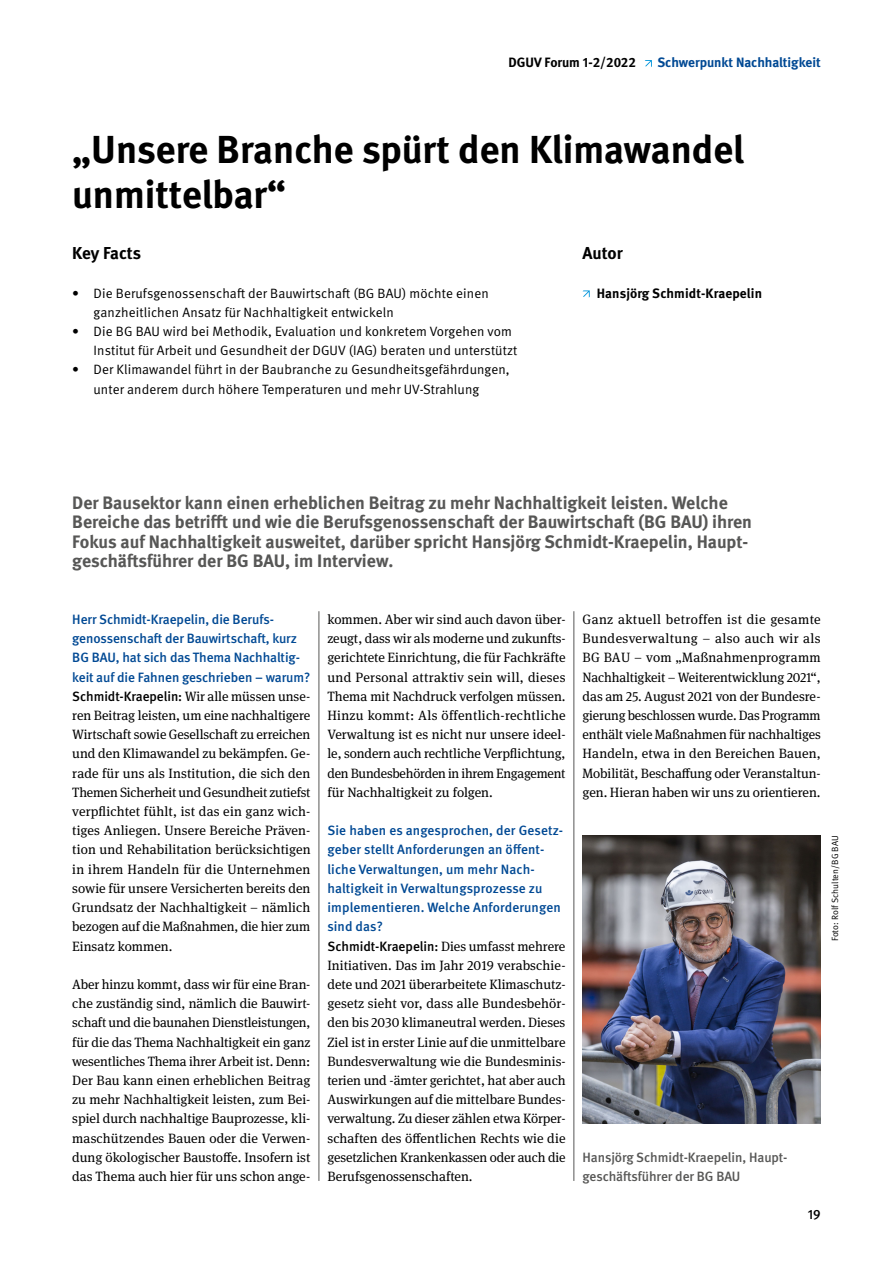
<style>
.page{position:relative;width:893px;height:1263px;background:#fff}
.page>*{position:absolute;margin:0;border:0;box-sizing:border-box;transform-origin:0 0}
.t1{font:700 39px/45px "DGUV Meta";color:#000}
.Anleser_bold_12pt{font:700 18px/19.5px "DGUV Meta";color:#575756}
.t2{font:700 17.25px "DGUV Meta";color:#000}
.Fließtext_book_9pt{font:13.5px/19.2px "DGUV Meta Serif";color:#000;text-align:justify}
.t3{font:13.5px/19.2px "DGUV Meta";letter-spacing:.01em;color:#000}
.Interview_Frage_medi{font:500 13.5px/19.2px "DGUV Meta";color:#004994}
.Bildunterschrift{font:500 13.5px/19.2px "DGUV Meta";letter-spacing:-.005em;color:#575756}
.Autoren_Name_bold_9p{font:700 13.5px "DGUV Meta";letter-spacing:.01em;color:#000}
.t4{font:700 13.5px "DGUV Meta";color:#004994}
.t5{font:500 13.5px "DGUV Meta";color:#000}
.t6{font:9px "DGUV Meta";letter-spacing:.005em;color:#000}
.s1{font-family:"DGUV Meta";font-weight:500}
</style>
<div class="page">
<svg style="left:645px;top:60px;width:7px;height:7px"></svg>
<svg style="left:583px;top:290px;width:7px;height:8px"></svg>
<img style="left:583px;top:835px;width:238px;height:288px">
<hr style="left:319px;top:611px;width:1px;height:570px;background:#575756">
<hr style="left:574px;top:611px;width:1px;height:570px;background:#575756">
<h1 class="Autoren_Name_bold_9p" style="left:508px;top:54px;width:129px">DGUV Forum 1-2/2022</h1>
<h2 class="t4" style="left:657px;top:54px;width:165px">Schwerpunkt Nachhaltigkeit</h2>
<h3 class="t1" style="left:72px;top:128px;width:673px">„Unsere Branche spürt den Klimawandel unmittelbar“</h3>
<h4 class="t2" style="left:72px;top:243px;width:70px">Key Facts</h4>
<p class="t3" style="left:94px;top:284px;width:397px;text-indent:-21px">• Die Berufsgenossenschaft der Bauwirtschaft (BG BAU) möchte einen ganzheitlichen Ansatz für Nachhaltigkeit entwickeln</p>
<p class="t3" style="left:94px;top:322px;width:425px;text-indent:-21px">• Die BG BAU wird bei Methodik, Evaluation und konkretem Vorgehen vom<br>Institut für Arbeit und Gesundheit der DGUV (IAG) beraten und unterstützt</p>
<p class="t3" style="left:94px;top:360px;width:418px;text-indent:-21px">• Der Klimawandel führt in der Baubranche zu Gesundheitsgefährdungen, unter anderem durch höhere Temperaturen und mehr UV-Strahlung</p>
<h4 class="t2" style="left:583px;top:243px;width:42px">Autor</h4>
<p class="Autoren_Name_bold_9p" style="left:597px;top:285px;width:167px">Hansjörg Schmidt-Kraepelin</p>
<p class="Anleser_bold_12pt" style="left:72px;top:493px;width:681px">Der Bausektor kann einen erheblichen Beitrag zu mehr Nachhaltigkeit leisten. Welche Bereiche das betrifft und wie die Berufsgenossenschaft der Bauwirtschaft (BG BAU) ihren Fokus auf Nachhaltigkeit ausweitet, darüber spricht Hansjörg Schmidt-Kraepelin, Haupt&shy;geschäftsführer der BG BAU, im Interview.</p>
<p class="Interview_Frage_medi" style="left:72px;top:610px;width:240px">Herr Schmidt-Kraepelin, die Berufs&shy;genossenschaft der Bauwirtschaft, kurz BG BAU, hat sich das Thema Nachhaltig&shy;keit auf die Fahnen geschrieben – warum?</p>
<p class="Fließtext_book_9pt" style="left:72px;top:687px;width:240px"><span class="s1">Schmidt-Kraepelin:</span> Wir alle müssen unse&shy;ren Beitrag leisten, um eine nachhaltigere Wirtschaft sowie Gesellschaft zu erreichen und den Klimawandel zu bekämpfen. Ge&shy;rade für uns als Institution, die sich den Themen Sicherheit und Gesundheit zutiefst verpflichtet fühlt, ist das ein ganz wich&shy;tiges Anliegen. Unsere Bereiche Präven&shy;tion und Rehabilitation berücksichtigen in ihrem Handeln für die Unternehmen sowie für unsere Versicherten bereits den Grundsatz der Nachhaltigkeit – nämlich bezogen auf die Maßnahmen, die hier zum Einsatz kommen.</p>
<p class="Fließtext_book_9pt" style="left:72px;top:975px;width:240px">Aber hinzu kommt, dass wir für eine Bran&shy;che zuständig sind, nämlich die Bauwirt&shy;schaft und die baunahen Dienstleistungen, für die das Thema Nachhaltigkeit ein ganz wesentliches Thema ihrer Arbeit ist. Denn:<br>Der Bau kann einen erheblichen Beitrag zu mehr Nachhaltigkeit leisten, zum Bei&shy;spiel durch nachhaltige Bauprozesse, kli&shy;maschützendes Bauen oder die Verwen&shy;dung ökologischer Baustoffe. Insofern ist das Thema auch hier für uns schon ange-</p>
<p class="Fließtext_book_9pt" style="left:327px;top:610px;width:240px">kommen. Aber wir sind auch davon über&shy;zeugt, dass wir als moderne und zukunfts&shy;gerichtete Einrichtung, die für Fachkräfte und Personal attraktiv sein will, dieses Thema mit Nachdruck verfolgen müssen.<br>Hinzu kommt: Als öffentlich-rechtliche Verwaltung ist es nicht nur unsere ideel&shy;le, sondern auch rechtliche Verpflichtung, den Bundesbehörden in ihrem Engagement für Nachhaltigkeit zu folgen.</p>
<p class="Interview_Frage_medi" style="left:327px;top:821px;width:237px">Sie haben es angesprochen, der Gesetz&shy;geber stellt Anforderungen an öffent&shy;liche Verwaltungen, um mehr Nach&shy;haltigkeit in Verwaltungsprozesse zu implementieren. Welche Anforderungen sind das?</p>
<p class="Fließtext_book_9pt" style="left:327px;top:936px;width:240px"><span class="s1">Schmidt-Kraepelin:</span> Dies umfasst mehrere Initiativen. Das im Jahr 2019 verabschie&shy;dete und 2021 überarbeitete Klimaschutz&shy;gesetz sieht vor, dass alle Bundesbehör&shy;den bis 2030 klimaneutral werden. Dieses Ziel ist in erster Linie auf die unmittelbare Bundesverwaltung wie die Bundesminis&shy;terien und -ämter gerichtet, hat aber auch Auswirkungen auf die mittelbare Bundes&shy;verwaltung. Zu dieser zählen etwa Körper&shy;schaften des öffentlichen Rechts wie die gesetzlichen Krankenkassen oder auch die Berufsgenossenschaften.</p>
<p class="Fließtext_book_9pt" style="left:583px;top:610px;width:240px">Ganz aktuell betroffen ist die gesamte Bundesverwaltung – also auch wir als BG BAU – vom „Maßnahmenprogramm Nachhaltigkeit – Weiterentwicklung 2021“, das am 25. August 2021 von der Bundesre&shy;gierung beschlossen wurde. Das Programm enthält viele Maßnahmen für nachhaltiges Handeln, etwa in den Bereichen Bauen, Mobilität, Beschaffung oder Veranstaltun&shy;gen. Hieran haben wir uns zu orientieren.</p>
<p class="t6" style="left:830px;top:941px;width:108px;rotate:-90deg">Foto: Rolf Schulten/BG BAU</p>
<p class="Bildunterschrift" style="left:583px;top:1148px;width:205px">Hansjörg Schmidt-Kraepelin, Haupt&shy;geschäftsführer der BG BAU</p>
<p class="t5" style="left:808px;top:1207px;width:14px">19</p>
</div>
